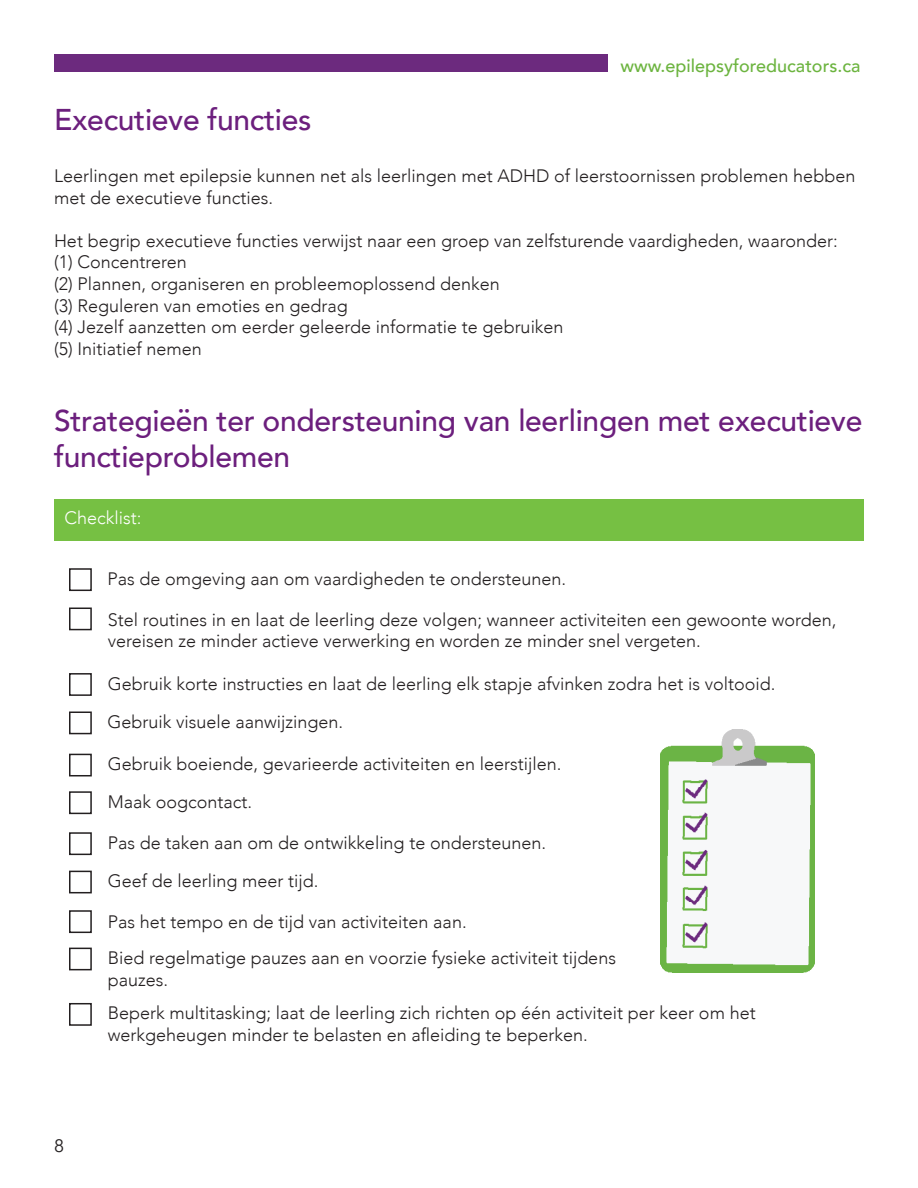
<style>
.page{position:relative;width:918px;height:1188px;background:#fff}
.page>*{position:absolute;margin:0;border:0;box-sizing:border-box;transform-origin:0 0}
.t1{font:500 30px/36px "Avenir";letter-spacing:-.01em;color:#6c1f7d}
.t2{font:300 18px/21.6px "Avenir";color:#231f20}
.t3{font:500 18px "Avenir";color:#6cb43f}
.t4{font:300 18px "Avenir";color:#fff}
.t5{font:18px "Avenir";color:#231f20}
</style>
<div class="page">
<div style="left:54px;top:499px;width:810px;height:41px;background:#76c043"></div>
<div style="left:69px;top:568px;width:23px;height:23px;border:2px solid #231f20"></div>
<div style="left:69px;top:608px;width:23px;height:22px;border:2px solid #231f20"></div>
<div style="left:69px;top:754px;width:23px;height:22px;border:2px solid #231f20"></div>
<div style="left:69px;top:832px;width:23px;height:23px;border:2px solid #231f20"></div>
<div style="left:69px;top:871px;width:23px;height:22px;border:2px solid #231f20"></div>
<div style="left:69px;top:791px;width:23px;height:23px;border:2px solid #231f20"></div>
<div style="left:69px;top:910px;width:23px;height:23px;border:2px solid #231f20"></div>
<div style="left:69px;top:948px;width:23px;height:22px;border:2px solid #231f20"></div>
<div style="left:69px;top:1003px;width:23px;height:23px;border:2px solid #231f20"></div>
<div style="left:69px;top:673px;width:23px;height:23px;border:2px solid #231f20"></div>
<div style="left:69px;top:712px;width:23px;height:22px;border:2px solid #231f20"></div>
<img style="left:661px;top:730px;width:153px;height:242px">
<div style="left:54px;top:54px;width:554px;height:18px;background:#6c2a7e"></div>
<p class="t3" style="left:621px;top:50px;width:241px">www.epilepsyforeducators.ca</p>
<p class="t1" style="left:54px;top:100px;width:259px">Executieve functies</p>
<p class="t2" style="left:54px;top:165px;width:803px">Leerlingen met epilepsie kunnen net als leerlingen met ADHD of leerstoornissen problemen hebben met de executieve functies.</p>
<p class="t2" style="left:54px;top:230px;width:785px">Het begrip executieve functies verwijst naar een groep van zelfsturende vaardigheden, waaronder:</p>
<p class="t2" style="left:54px;top:251px;width:134px">(1) Concentreren</p>
<p class="t2" style="left:54px;top:273px;width:448px">(2) Plannen, organiseren en probleemoplossend denken</p>
<p class="t2" style="left:54px;top:295px;width:295px">(3) Reguleren van emoties en gedrag</p>
<p class="t2" style="left:54px;top:316px;width:511px">(4) Jezelf aanzetten om eerder geleerde informatie te gebruiken</p>
<p class="t2" style="left:54px;top:338px;width:149px">(5) Initiatief nemen</p>
<p class="t1" style="left:54px;top:401px;width:810px">Strategieën ter ondersteuning van leerlingen met executieve functieproblemen</p>
<p class="t4" style="left:64px;top:507px;width:79px">Checklist:</p>
<p class="t2" style="left:107px;top:568px;width:460px">Pas de omgeving aan om vaardigheden te ondersteunen.</p>
<p class="t2" style="left:108px;top:609px;width:730px">Stel routines in en laat de leerling deze volgen; wanneer activiteiten een gewoonte worden, vereisen ze minder actieve verwerking en worden ze minder snel vergeten.</p>
<p class="t2" style="left:108px;top:673px;width:669px">Gebruik korte instructies en laat de leerling elk stapje afvinken zodra het is voltooid.</p>
<p class="t2" style="left:107px;top:711px;width:237px">Gebruik visuele aanwijzingen.</p>
<p class="t2" style="left:108px;top:753px;width:455px">Gebruik boeiende, gevarieerde activiteiten en leerstijlen.</p>
<p class="t2" style="left:108px;top:791px;width:146px">Maak oogcontact.</p>
<p class="t2" style="left:108px;top:832px;width:440px">Pas de taken aan om de ontwikkeling te ondersteunen.</p>
<p class="t2" style="left:108px;top:870px;width:212px">Geef de leerling meer tijd.</p>
<p class="t5" style="left:54px;top:1135px;width:12px">8</p>
<p class="t2" style="left:108px;top:911px;width:360px">Pas het tempo en de tijd van activiteiten aan.</p>
<p class="t2" style="left:108px;top:947px;width:510px">Bied regelmatige pauzes aan en voorzie fysieke activiteit tijdens pauzes.</p>
<p class="t2" style="left:108px;top:1002px;width:649px">Beperk multitasking; laat de leerling zich richten op één activiteit per keer om het werkgeheugen minder te belasten en afleiding te beperken.</p>
</div>
